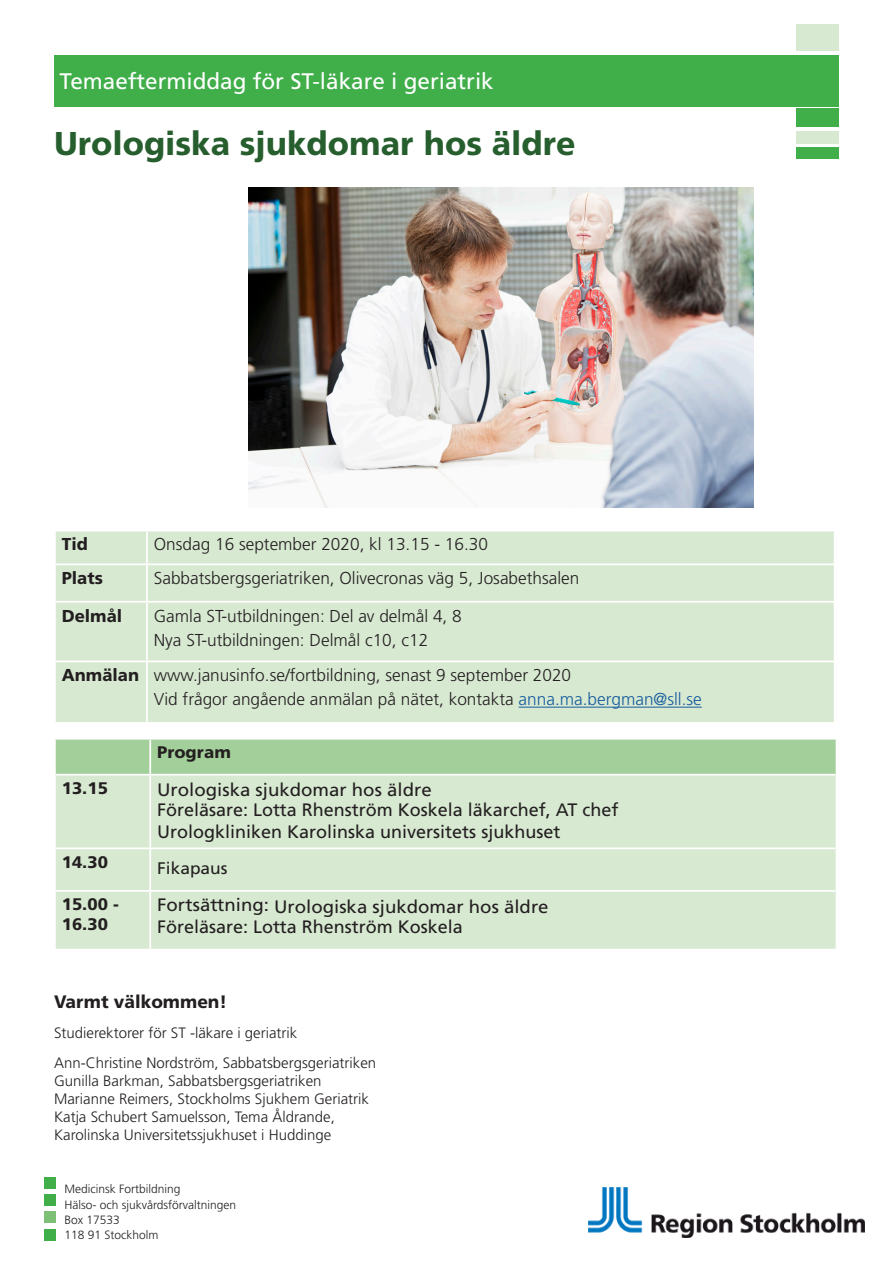
<style>
.page{position:relative;width:893px;height:1263px;background:#fff}
.page>*{position:absolute;margin:0;border:0;box-sizing:border-box;transform-origin:0 0}
.t1{font:33px "Frutiger SLL Heavy";color:#265e2e}
.t2{font:22.5px "Frutiger SLL Regular";color:#fff}
.t3{font:18px/21.6px "Frutiger SLL Regular";color:#231f20}
.t4{font:18px "Frutiger SLL Regular";color:#231f20;scale:1.04 1}
.t5{font:18px "Frutiger SLL Heavy";color:#231f20}
.t6{font:17.25px/24.2px "Frutiger SLL Light";color:#231f20}
.t7{font:17.25px "Frutiger SLL Heavy";color:#231f20}
.t8{font:16.8px/20.1px "Frutiger SLL Heavy";color:#231f20;scale:1.04 1}
.t9{font:16.8px "Frutiger SLL Regular";color:#231f20;scale:1.04 1}
.Brödtext{font:15px/30px "Frutiger SLL Light";color:#231f20}
.t10{font:12px "Frutiger SLL Light";color:#231f20}
.s1{color:#175d9e}
</style>
<div class="page">
<div style="left:796px;top:147px;width:42px;height:11px;background:#40ae49"></div>
<div style="left:56px;top:531px;width:778px;height:191px;background:#d8e9d2"></div>
<hr style="left:146px;top:531px;width:2px;height:32px;background:#fff">
<hr style="left:54px;top:563px;width:93px;height:2px;background:#fff">
<hr style="left:147px;top:563px;width:688px;height:2px;background:#fff">
<hr style="left:146px;top:565px;width:2px;height:36px;background:#fff">
<hr style="left:54px;top:601px;width:93px;height:2px;background:#fff">
<hr style="left:147px;top:601px;width:688px;height:2px;background:#fff">
<hr style="left:146px;top:603px;width:2px;height:58px;background:#fff">
<hr style="left:54px;top:661px;width:93px;height:1px;background:#fff">
<hr style="left:147px;top:661px;width:688px;height:1px;background:#fff">
<hr style="left:146px;top:662px;width:2px;height:60px;background:#fff">
<hr style="left:519px;top:707px;width:183px;height:1px;background:#175d9e">
<div style="left:797px;top:25px;width:42px;height:26px;background:#d8e9d2"></div>
<div style="left:797px;top:109px;width:42px;height:18px;background:#40ae49"></div>
<div style="left:54px;top:55px;width:785px;height:51px;background:#40ae49"></div>
<div style="left:45px;top:1178px;width:11px;height:11px;background:#40ae49"></div>
<div style="left:45px;top:1195px;width:11px;height:11px;background:#40ae49"></div>
<div style="left:45px;top:1211px;width:11px;height:11px;background:#7fc077"></div>
<div style="left:45px;top:1229px;width:11px;height:11px;background:#40ae49"></div>
<img style="left:589px;top:1188px;width:276px;height:49px">
<div style="left:56px;top:739px;width:780px;height:35px;background:#a3cf9a"></div>
<div style="left:56px;top:775px;width:780px;height:174px;background:#d8e9d2"></div>
<hr style="left:149px;top:739px;width:2px;height:35px;background:#fff">
<hr style="left:149px;top:775px;width:2px;height:72px;background:#fff">
<hr style="left:149px;top:849px;width:2px;height:41px;background:#fff">
<hr style="left:149px;top:892px;width:2px;height:57px;background:#fff">
<hr style="left:56px;top:847px;width:94px;height:2px;background:#fff">
<hr style="left:150px;top:847px;width:686px;height:2px;background:#fff">
<hr style="left:56px;top:890px;width:94px;height:2px;background:#fff">
<hr style="left:150px;top:890px;width:686px;height:2px;background:#fff">
<div style="left:796px;top:131px;width:43px;height:13px;background:#d8e9d2"></div>
<img style="left:248px;top:187px;width:505px;height:321px">
<p class="t2" style="left:60px;top:67px;width:436px">Temaeftermiddag för ST-läkare i geriatrik</p>
<p class="t1" style="left:54px;top:124px;width:523px">Urologiska sjukdomar hos äldre</p>
<p class="t7" style="left:62px;top:534px;width:28px">Tid</p>
<p class="t6" style="left:154px;top:533px;width:336px">Onsdag 16 september 2020, kl 13.15 - 16.30</p>
<p class="t7" style="left:62px;top:568px;width:43px">Plats</p>
<p class="t6" style="left:154px;top:566px;width:427px">Sabbatsbergsgeriatriken, Olivecronas väg 5, Josabethsalen</p>
<p class="t7" style="left:62px;top:605px;width:62px">Delmål</p>
<p class="t6" style="left:154px;top:604px;width:309px">Gamla ST-utbildningen: Del av delmål 4, 8<br>Nya ST-utbildningen: Delmål c10, c12</p>
<p class="t7" style="left:62px;top:665px;width:79px">Anmälan</p>
<p class="t6" style="left:154px;top:663px;width:419px">www.janusinfo.se/fortbildning, senast 9 september 2020</p>
<p class="t6" style="left:154px;top:688px;width:549px">Vid frågor angående anmälan på nätet, kontakta <span class="s1">anna.ma.bergman@sll.se</span></p>
<p class="t8" style="left:157px;top:742px;width:72px">Program</p>
<p class="t8" style="left:62px;top:778px;width:46px">13.15</p>
<p class="t4" style="left:157px;top:779px;width:265px">Urologiska sjukdomar hos äldre</p>
<p class="t3" style="left:157px;top:799px;width:463px">Föreläsare: Lotta Rhenström Koskela läkarchef, AT chef<br>Urologkliniken Karolinska universitets sjukhuset</p>
<p class="t8" style="left:62px;top:851px;width:46px">14.30</p>
<p class="t9" style="left:157px;top:859px;width:69px">Fikapaus</p>
<p class="t8" style="left:62px;top:894px;width:56px">15.00 -<br>16.30</p>
<p class="t4" style="left:157px;top:896px;width:378px">Fortsättning: Urologiska sjukdomar hos äldre</p>
<p class="t3" style="left:157px;top:915px;width:307px">Föreläsare: Lotta Rhenström Koskela</p>
<p class="t5" style="left:54px;top:990px;width:175px">Varmt välkommen!</p>
<p class="Brödtext" style="left:54px;top:1017px;width:324px">Studierektorer för ST -läkare i geriatrik<br>Ann-Christine Nordström, Sabbatsbergsgeriatriken</p>
<p class="Brödtext" style="left:54px;top:1065px;width:269px">Gunilla Barkman, Sabbatsbergsgeriatriken</p>
<p class="Brödtext" style="left:54px;top:1083px;width:316px">Marianne Reimers, Stockholms Sjukhem Geriatrik</p>
<p class="Brödtext" style="left:54px;top:1107px;width:282px;line-height:18px">Katja Schubert Samuelsson, Tema Åldrande,<br>Karolinska Universitetssjukhuset i Huddinge</p>
<p class="t10" style="left:64px;top:1182px;width:118px">Medicinsk Fortbildning</p>
<p class="t10" style="left:64px;top:1198px;width:173px">Hälso- och sjukvårdsförvaltningen</p>
<p class="t10" style="left:64px;top:1213px;width:57px">Box 17533</p>
<p class="t10" style="left:64px;top:1228px;width:96px">118 91 Stockholm</p>
</div>
